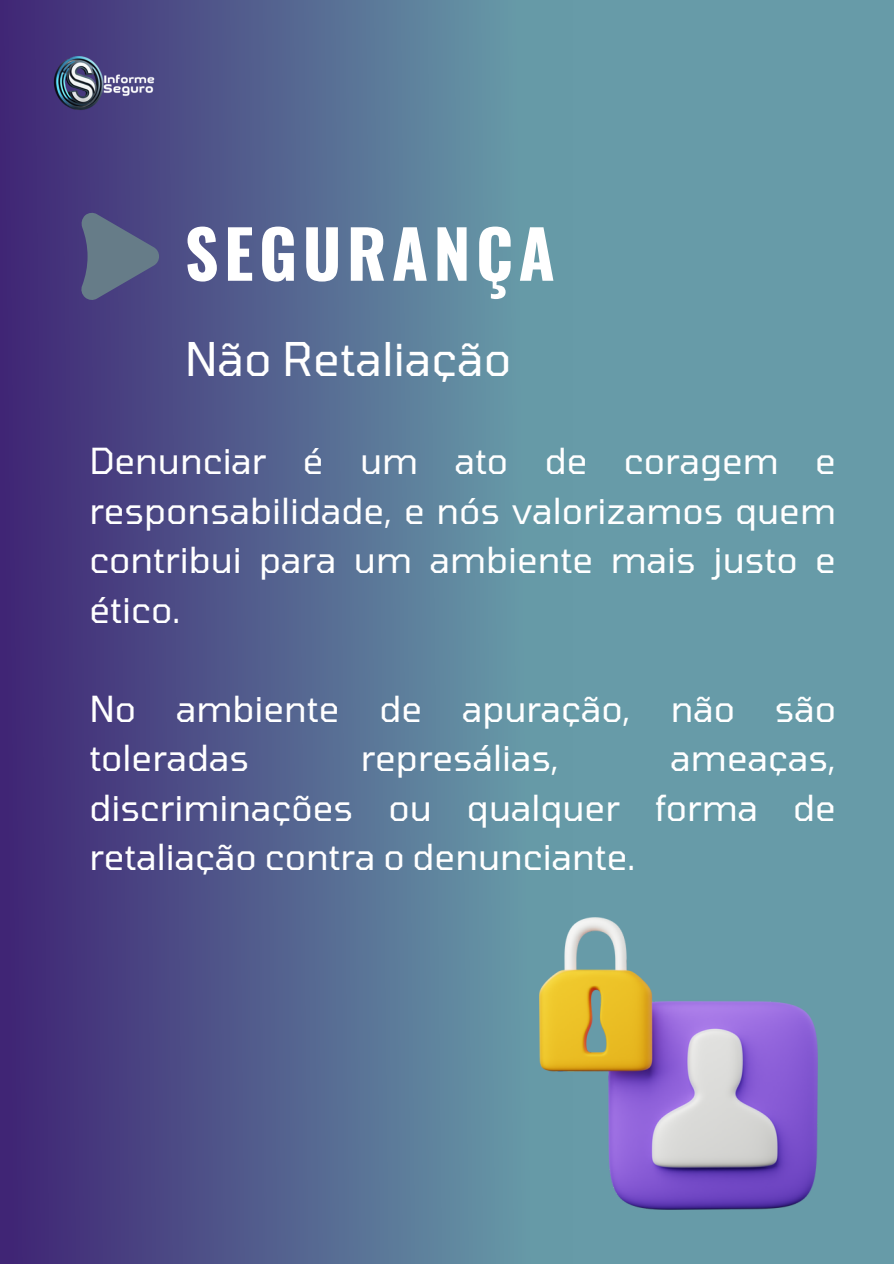
<style>
.page{position:relative;width:894px;height:1264px;background:#fff}
.page>*{position:absolute;margin:0;border:0;box-sizing:border-box;transform-origin:0 0}
.t1{font:700 66px "Oswald";letter-spacing:.08em;color:#fff}
.t2{font:46.2px "Tomorrow";color:#fff}
.t3{font:35.7px/49.5px "Tomorrow";color:#fff;text-align:justify}
</style>
<div class="page">
<div style="left:0;top:0;width:893px;height:1263px;background:#679ba8"></div>
<div style="left:0;top:0;width:572px;height:1263px;background:linear-gradient(to right,#402575,#69a2ab)"></div>
<svg style="left:80px;top:212px;width:79px;height:89px;background:#596385"></svg>
<img style="left:539px;top:917px;width:278px;height:292px">
<img style="left:54px;top:39px;width:100px;height:100px">
<p class="t1" style="left:185px;top:202px;width:371px">SEGURANÇA</p>
<p class="t2" style="left:185px;top:329px;width:328px">Não Retaliação</p>
<p class="t3" style="left:89px;top:435px;width:748px">Denunciar é um ato de coragem e responsabilidade, e nós valorizamos quem contribui para um ambiente mais justo e ético.</p>
<h1 class="t3" style="left:89px;top:682px;width:748px">No ambiente de apuração, não são toleradas</h1>
<h1 class="t3" style="left:360px;top:732px;width:200px">represálias,</h1>
<h1 class="t3" style="left:89px;top:732px;width:748px;text-indent:581px">ameaças, discriminações ou qualquer forma de retaliação contra o denunciante.</h1>
</div>
